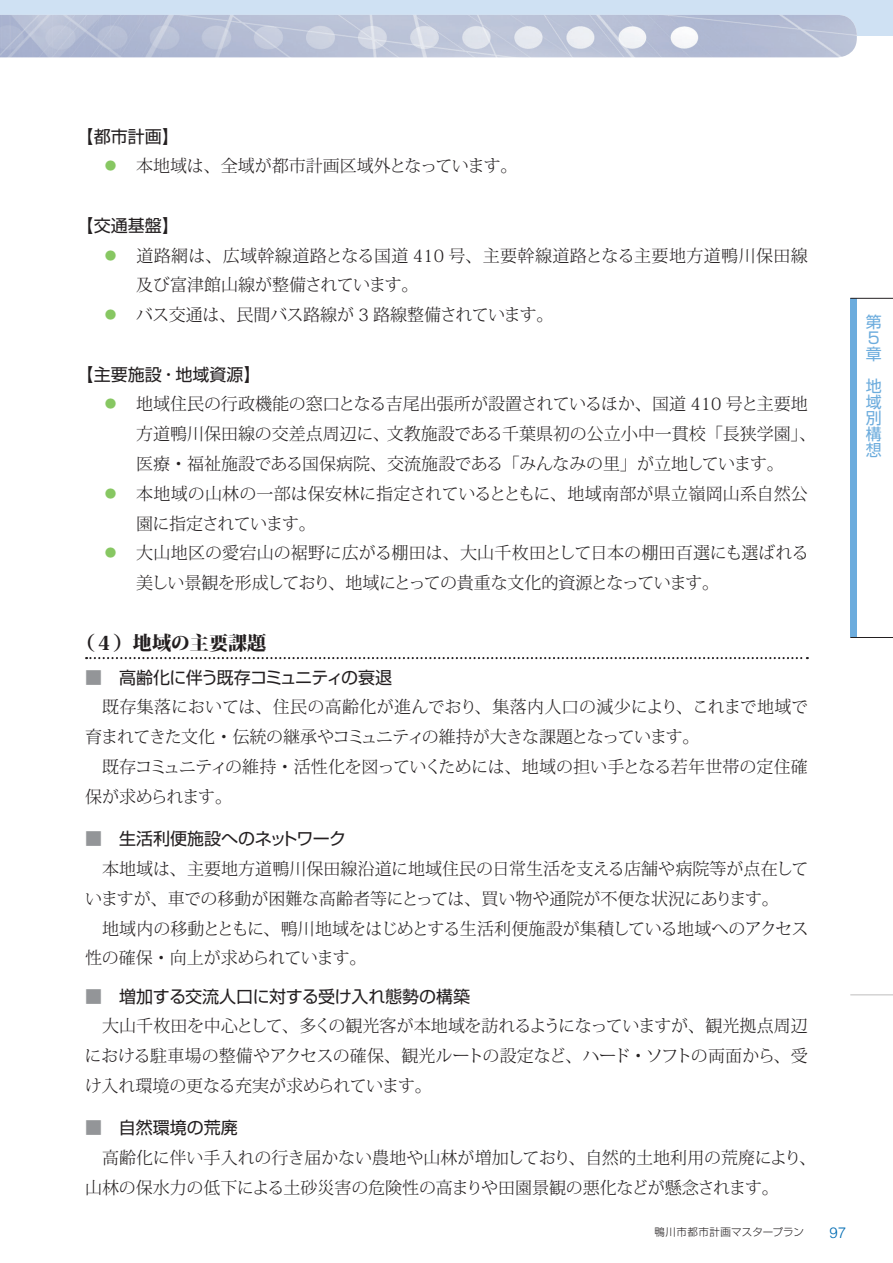
<style>
.page{position:relative;width:893px;height:1263px;background:#fff}
.page>*{position:absolute;margin:0;border:0;box-sizing:border-box;transform-origin:0 0}
.t1{font:800 19.2px "Koz Min Pr 6 N";color:#231f20}
.t2{font:300 16.95px/29.7px "Koz Min Pr 6 N";color:#231f20}
.t3{font:300 16.95px/29.7px "Koz Min Pr 6 N";letter-spacing:-.02em;color:#231f20}
.t4{font:16.95px "Shin Go Pr 6 N";color:#231f20}
.t5{font:300 16.95px "Koz Min Pr 6 N";letter-spacing:.025em;color:#231f20}
.t6{font:300 16.95px "Koz Min Pr 6 N";letter-spacing:-.045em;color:#231f20}
.t7{font:300 16.95px "Koz Min Pr 6 N";letter-spacing:-.03em;color:#231f20}
.t8{font:16.95px "Shin Go Pr 6 N";letter-spacing:-.04em;color:#231f20}
.t9{font:300 16.95px "Koz Min Pr 6 N";letter-spacing:-.04em;color:#231f20}
.t10{font:15.9px/15.9px "Shin Go Pr 6 N";color:#6cacdd}
.t11{font:300 15px "Helvetica";color:#006cb3}
.t12{font:300 10.5px "Shin Go Pr 6 N";letter-spacing:.03em;color:#231f20}
.s1{color:#87c762}
.s2{color:#939598}
</style>
<div class="page">
<div style="left:850px;top:298px;width:7px;height:339px;background:#6cacdd"></div>
<hr style="left:850px;top:298px;width:43px;height:1px;background:#231f20">
<hr style="left:850px;top:637px;width:43px;height:1px;background:#231f20">
<div style="left:0;top:0;width:893px;height:36px;background:#cfe1f3"></div>
<img style="left:0;top:15px;width:857px;height:42px">
<svg style="left:86px;top:657px;width:722px;height:2px"></svg>
<hr style="left:850px;top:994px;width:43px;height:1px;background:#231f20">
<p class="t4" style="left:77px;top:122px;width:104px">【都市計画】</p>
<p class="t2" style="left:102px;top:152px;width:417px"><span class="s1">⃝</span> 本地域は、全域が都市計画区域外となっています。</p>
<p class="t4" style="left:77px;top:211px;width:104px">【交通基盤】</p>
<p class="t5" style="left:102px;top:246px;width:707px"><span class="s1">⃝</span> 道路網は、広域幹線道路となる国道 410 号、主要幹線道路となる主要地方道鴨川保田線</p>
<p class="t2" style="left:136px;top:271px;width:284px">及び富津館山線が整備されています。</p>
<p class="t7" style="left:102px;top:305px;width:453px"><span class="s1">⃝</span> バス交通は、民間バス路線が 3 路線整備されています。</p>
<p class="t4" style="left:77px;top:360px;width:186px">【主要施設・地域資源】</p>
<p class="t2" style="left:102px;top:390px;width:707px"><span class="s1">⃝</span> 地域住民の行政機能の窓口となる吉尾出張所が設置されているほか、国道 410 号と主要地</p>
<p class="t2" style="left:136px;top:419px;width:681px">方道鴨川保田線の交差点周辺に、文教施設である千葉県初の公立小中一貫校「長狭学園」、</p>
<p class="t2" style="left:136px;top:449px;width:649px">医療・福祉施設である国保病院、交流施設である「みんなみの里」が立地しています。</p>
<p class="t2" style="left:102px;top:479px;width:707px"><span class="s1">⃝</span> 本地域の山林の一部は保安林に指定されているとともに、地域南部が県立嶺岡山系自然公</p>
<p class="t9" style="left:136px;top:514px;width:181px">園に指定されています。</p>
<p class="t2" style="left:102px;top:539px;width:708px"><span class="s1">⃝</span> 大山地区の愛宕山の裾野に広がる棚田は、大山千枚田として日本の棚田百選にも選ばれる</p>
<p class="t6" style="left:136px;top:573px;width:585px">美しい景観を形成しており、地域にとっての貴重な文化的資源となっています。</p>
<p class="t1" style="left:76px;top:633px;width:192px">（４）地域の主要課題</p>
<p class="t8" style="left:85px;top:663px;width:309px"><span class="s2">■</span>　高齢化に伴う既存コミュニティの衰退</p>
<p class="t2" style="left:85px;top:693px;width:725px;text-indent:17px">既存集落においては、住民の高齢化が進んでおり、集落内人口の減少により、これまで地域で育まれてきた文化・伝統の継承やコミュニティの維持が大きな課題となっています。</p>
<p class="t3" style="left:85px;top:752px;width:724px;text-indent:17px">既存コミュニティの維持・活性化を図っていくためには、地域の担い手となる若年世帯の定住確保が求められます。</p>
<p class="t4" style="left:85px;top:825px;width:262px"><span class="s2">■</span>　生活利便施設へのネットワーク</p>
<p class="t2" style="left:85px;top:854px;width:725px;text-indent:17px">本地域は、主要地方道鴨川保田線沿道に地域住民の日常生活を支える店舗や病院等が点在していますが、車での移動が困難な高齢者等にとっては、買い物や通院が不便な状況にあります。</p>
<p class="t3" style="left:85px;top:914px;width:725px;text-indent:17px">地域内の移動とともに、鴨川地域をはじめとする生活利便施設が集積している地域へのアクセス性の確保・向上が求められています。</p>
<p class="t4" style="left:85px;top:982px;width:387px"><span class="s2">■</span>　増加する交流人口に対する受け入れ態勢の構築</p>
<p class="t2" style="left:85px;top:1012px;width:725px;text-align:justify;text-indent:17px">大山千枚田を中心として、多くの観光客が本地域を訪れるようになっていますが、観光拠点周辺における駐車場の整備やアクセスの確保、観光ルートの設定など、ハード・ソフトの両面から、受け入れ環境の更なる充実が求められています。</p>
<p class="t4" style="left:85px;top:1114px;width:154px"><span class="s2">■</span>　自然環境の荒廃</p>
<p class="t2" style="left:85px;top:1143px;width:733px;text-indent:17px">高齢化に伴い手入れの行き届かない農地や山林が増加しており、自然的土地利用の荒廃により、山林の保水力の低下による土砂災害の危険性の高まりや田園景観の悪化などが懸念されます。</p>
<p class="t12" style="left:655px;top:1224px;width:151px">鴨川市都市計画マスタープラン</p>
<p class="t11" style="left:829px;top:1223px;width:18px">97</p>
<p class="t10" style="left:866px;top:313px;width:17px">第<br>５章</p>
<p class="t10" style="left:866px;top:377px;width:17px;text-align:justify">地域別構想</p>
</div>
